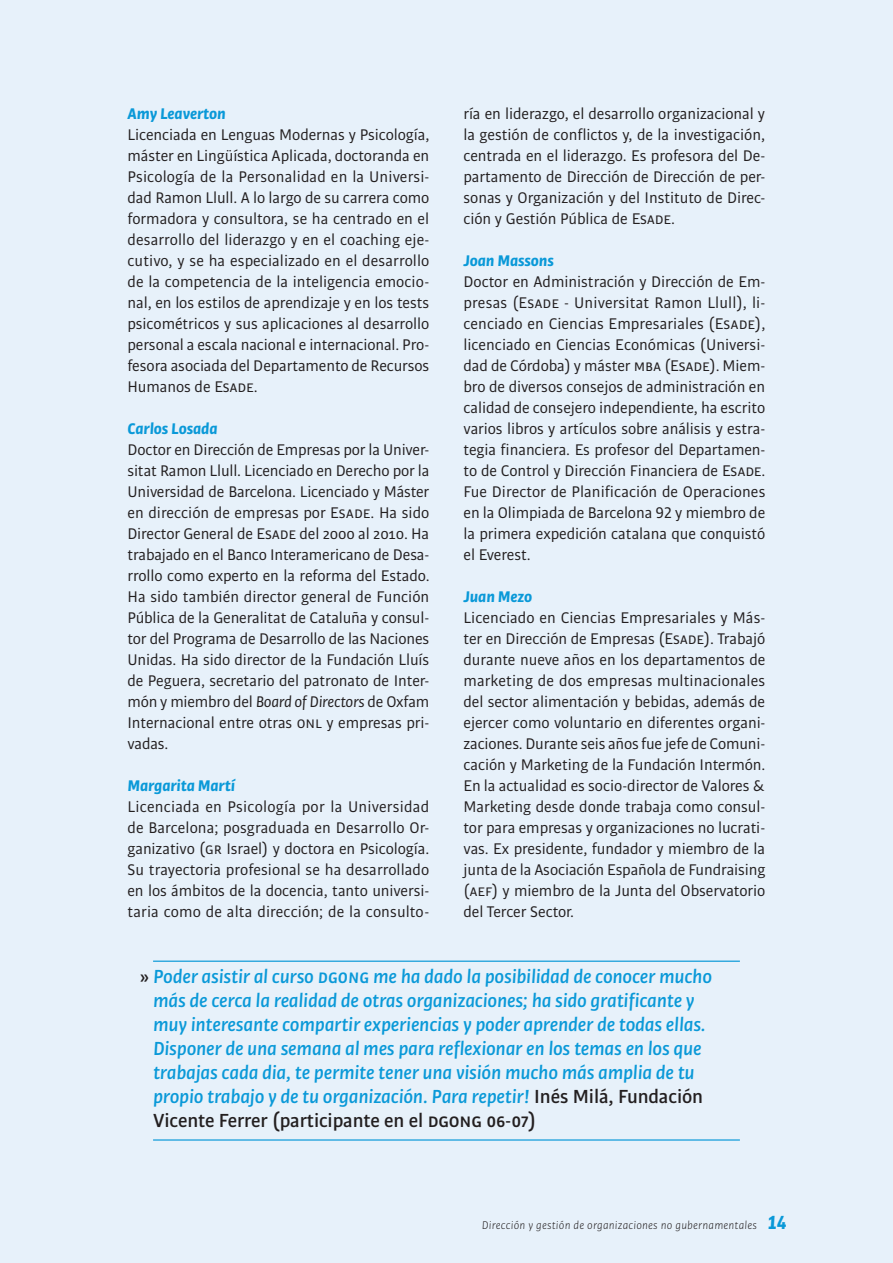
<style>
.page{position:relative;width:893px;height:1263px;background:#e7f1fa}
.page>*{position:absolute;margin:0;border:0;box-sizing:border-box;transform-origin:0 0}
.t1{font:italic 500 20.25px/24px "Bulo";letter-spacing:-.005em;color:#0a99d8}
.t2{font:16.5px/21px "Bulo";letter-spacing:-.005em;color:#231f20;text-align:justify}
.t3{font:italic 700 16.5px "Bulo";letter-spacing:-.005em;color:#0a99d8}
.t4{font:italic 300 12px "Bulo";letter-spacing:.025em;color:#231f20}
.s1{font-style:italic}
.s2{font-style:normal;color:#231f20}
.s3{font-weight:700;font-size:20.25px;color:#0a99d8}
</style>
<div class="page">
<hr style="left:153px;top:960px;width:587px;height:2px;background:#0a99d8">
<hr style="left:153px;top:1139px;width:587px;height:1px;background:#0a99d8">
<p class="t3" style="left:128px;top:102px;width:100px">Amy Leaverton</p>
<p class="t2" style="left:128px;top:123px;width:303px">Licenciada en Lenguas Modernas y Psicología, máster en Lingüística Aplicada, doctoranda en Psicología de la Personalidad en la U niversi&shy;dad Ramon Llull. A lo largo de su carrera como formadora y consultora, se ha centrado en el desarrollo del liderazgo y en el coaching eje&shy;cutivo, y se ha especializado en el desarrollo de la competencia de la inteligencia emocio&shy;nal, en los estilos de aprendizaje y en los tests psicométricos y sus aplicaciones al desarrollo personal a escala nacional e internacional. Pro&shy;fesora asociada del Departamento de Recursos Humanos de Esade.</p>
<p class="t3" style="left:128px;top:417px;width:92px">Carlos Losada</p>
<p class="t2" style="left:127px;top:439px;width:304px">Doctor en Dirección de Empresas por la U niver&shy;sitat Ramon Llull. Licenciado en Derecho por la U niversidad de Barcelona. Licenciado y Máster en dirección de empresas por Esade. Ha sido Director General de Esade del 2000 al 2010. Ha trabajado en el Banco I nteramericano de Desa&shy;rrollo como experto en la reforma del Estado.<br>Ha sido también director general de Función Pública de la Generalitat de Cataluña y consul&shy;tor del Programa de Desarrollo de las Naciones U nidas. Ha sido director de la Fundación Lluís de Peguera, secretario del patronato de I nter&shy;món y miembro del <span class="s1">Board of Directors</span> de Oxfam I nternacional entre otras onl y empresas pri&shy;vadas.</p>
<p class="t3" style="left:127px;top:774px;width:109px">Margarita Martí</p>
<p class="t2" style="left:127px;top:796px;width:303px">Licenciada en Psicología por la U niversidad de Barcelona; posgraduada en Desarrollo Or&shy;ganizativo (gr I srael) y doctora en Psicología.<br>Su trayectoria profesional se ha desarrollado en los ámbitos de la docencia, tanto universi&shy;taria como de alta dirección; de la consulto-</p>
<p class="t2" style="left:463px;top:103px;width:303px">ría en liderazgo, el desarrollo organizacional y la gestión de conflictos y, de la investigación, centrada en el liderazgo. Es profesora del De&shy;partamento de Dirección de Dirección de per&shy;sonas y Organización y del I nstituto de Direc&shy;ción y Gestión Pública de Esade.</p>
<p class="t3" style="left:463px;top:249px;width:92px">Joan Massons</p>
<p class="t2" style="left:463px;top:271px;width:303px">Doctor en Administración y Dirección de Em&shy;presas (Esade - U niversitat Ramon Llull), li&shy;cenciado en Ciencias Empresariales (Esade), licenciado en Ciencias Económicas (U niversi&shy;dad de Córdoba) y máster mba (Esade). M iem&shy;bro de diversos consejos de administración en calidad de consejero independiente, ha escrito varios libros y artículos sobre análisis y estra&shy;tegia financiera. Es profesor del Departamen&shy;to de Control y Dirección Financiera de Esade.<br>Fue Director de Planificación de Operaciones en la Olimpiada de Barcelona 92 y miembro de la primera expedición catalana que conquistó el Everest.</p>
<p class="t3" style="left:463px;top:585px;width:70px">Juan Mezo</p>
<p class="t2" style="left:463px;top:607px;width:303px">Licenciado en Ciencias Empresariales y Más&shy;ter en Dirección de Empresas (Esade). Trabajó durante nueve años en los departamentos de marketing de dos empresas multinacionales del sector alimentación y bebidas, además de ejercer como voluntario en diferentes organi&shy;zaciones. Durante seis años fue jefe de Comuni&shy;cación y Marketing de la Fundación I ntermón.<br>En la actualidad es socio-director de Valores &amp; Marketing desde donde trabaja como consul&shy;tor para empresas y organizaciones no lucrati&shy;vas. Ex presidente, fundador y miembro de la junta de la Asociación Española de Fundraising (aef) y miembro de la Junta del Observatorio del Tercer Sector.</p>
<p class="t1" style="left:153px;top:964px;width:560px;text-indent:-13px"><span class="s2">»</span> Poder asistir al curso dgong me ha dado la posibilidad de conocer mucho más de cerca la realidad de otras organizaciones; ha sido gratificante y muy interesante compartir experiencias y poder aprender de todas ellas.<br>Disponer de una semana al mes para reflexionar en los temas en los que trabajas cada dia, te permite tener una visión mucho más amplia de tu propio trabajo y de tu organización. Para repetir! <span class="s2">Inés Milá, Fundación Vicente Ferrer (participante en el dgong 06-07)</span></p>
<p class="t4" style="left:482px;top:1217px;width:306px">Dirección y gestión de organizaciones no gubernamentales <span class="s3">14</span></p>
</div>
